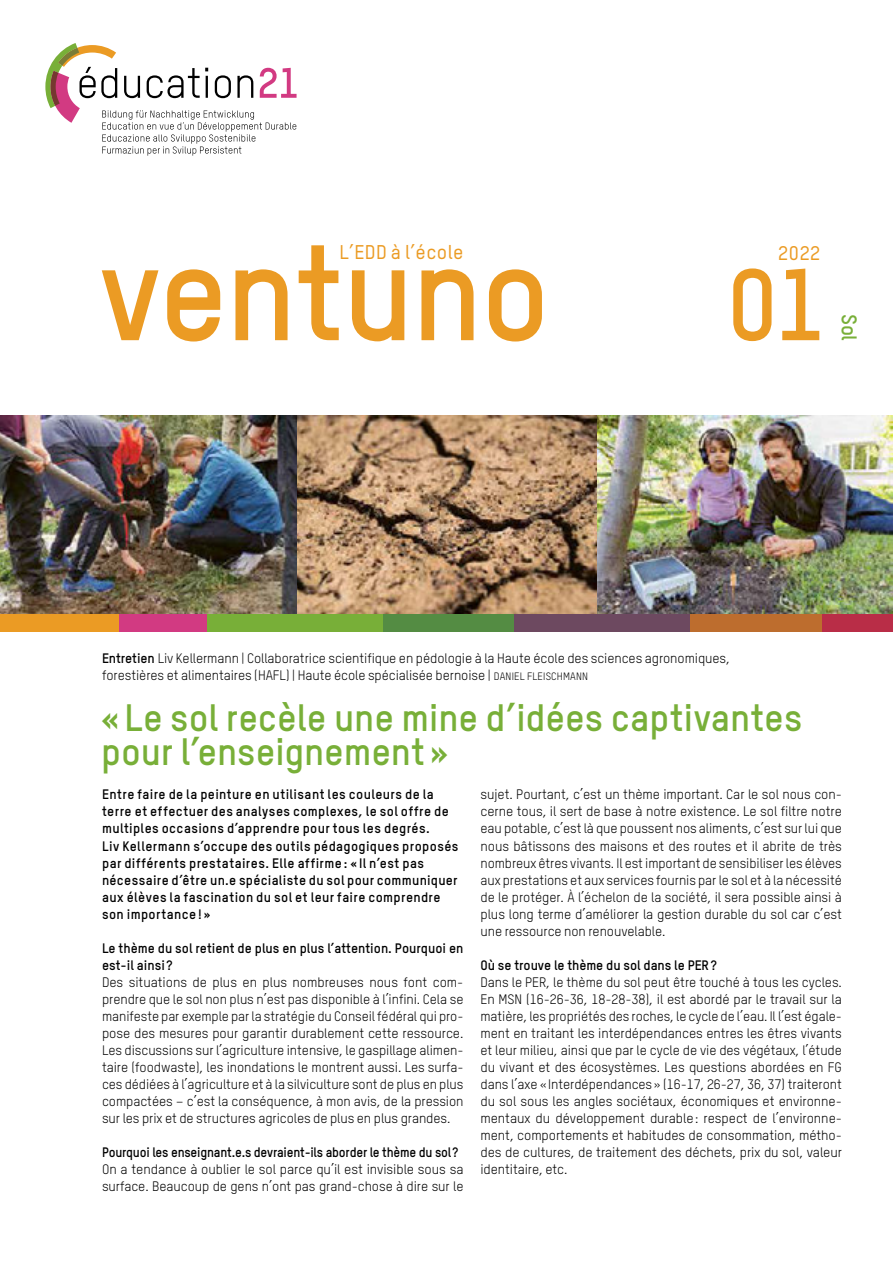
<style>
.page{position:relative;width:893px;height:1263px;background:#fff}
.page>*{position:absolute;margin:0;border:0;box-sizing:border-box;transform-origin:0 0}
.t1{font:700 133.05px "TSTARPRO";letter-spacing:-.02em;color:#eb9b24}
.t2{font:700 99.75px "TSTARPRO";color:#eb9b24}
.t3{font:700 37.5px/34px "TSTARPRO";letter-spacing:-.005em;color:#78af38}
.t4{font:700 21px "TSTARPRO";color:#78af38}
.t5{font:500 19.5px "TSTARPRO";letter-spacing:.025em;color:#eb9b24}
.t6{font:13.5px/17px "TSTARPRO";letter-spacing:-.005em;color:#000}
.t7{font:700 13.5px/17px "TSTARPRO";letter-spacing:.025em;color:#000}
.t8{font:700 13.5px/17px "TSTARPRO";color:#000}
.t9{font:700 13.5px "TSTARPRO";letter-spacing:-.015em;color:#000;scale:.96 1}
.t10{font:700 13.5px "TSTARPRO";letter-spacing:-.005em;color:#000}
.s1{font-weight:700}
.s2{font-size:10.5px}
</style>
<div class="page">
<img style="left:0;top:416px;width:893px;height:198px">
<div style="left:0;top:614px;width:119px;height:17px;background:#eb9b24"></div>
<div style="left:119px;top:614px;width:88px;height:17px;background:#d23a82"></div>
<div style="left:207px;top:614px;width:176px;height:17px;background:#78af38"></div>
<div style="left:383px;top:614px;width:131px;height:17px;background:#548c43"></div>
<div style="left:514px;top:614px;width:176px;height:17px;background:#6d4960"></div>
<div style="left:690px;top:614px;width:132px;height:17px;background:#bd6d2e"></div>
<div style="left:822px;top:614px;width:71px;height:17px;background:#b92d47"></div>
<svg style="left:45px;top:43px;width:252px;height:113px"></svg>
<h3 class="t5" style="left:339px;top:240px;width:125px">L’EDD à l’école</h3>
<h1 class="t1" style="left:99px;top:209px;width:453px">ventuno</h1>
<h3 class="t5" style="left:778px;top:241px;width:44px">2022</h3>
<h2 class="t2" style="left:727px;top:242px;width:101px">01</h2>
<h3 class="t4" style="left:863px;top:314px;width:28px;rotate:90deg">Sol</h3>
<p class="t6" style="left:102px;top:650px;width:629px"><span class="s1">Entretien</span> Liv Kellermann | Collaboratrice scientifique en pédologie à la Haute école des sciences agronomiques, forestières et alimentaires (HAFL) | Haute école spécialisée bernoise | <span class="s2">DANIEL FLEISCHMANN</span></p>
<h3 class="t3" style="left:101px;top:700px;width:703px">« Le sol recèle une mine d’idées captivantes pour l’enseignement »</h3>
<p class="t7" style="left:102px;top:786px;width:358px">Entre faire de la peinture en utilisant les couleurs de la terre et effectuer des analyses complexes, le sol offre de multiples occasions d’apprendre pour tous les degrés.<br>Liv Kellermann s’occupe des outils pédagogiques proposés par différents prestataires. Elle affirme: «Il n’est pas nécessaire d’être un.e spécialiste du sol pour communiquer aux élèves la fascination du sol et leur faire comprendre son importance ! »</p>
<p class="t8" style="left:102px;top:939px;width:363px">Le thème du sol retient de plus en plus l’attention. Pourquoi en est-il ainsi ?</p>
<p class="t6" style="left:102px;top:973px;width:363px;text-align:justify">Des situations de plus en plus nombreuses nous font com&shy;prendre que le sol non plus n’est pas disponible à l’infini. Cela se manifeste par exemple par la stratégie du Conseil fédéral qui pro&shy;pose des mesures pour garantir durablement cette ressource.<br>Les discussions sur l’agriculture intensive, le gaspillage alimen&shy;taire (foodwaste), les inondations le montrent aussi. Les surfa&shy;ces dédiées à l’agriculture et à la silviculture sont de plus en plus compactées – c’est la conséquence, à mon avis, de la pression sur les prix et de structures agricoles de plus en plus grandes.</p>
<p class="t9" style="left:102px;top:1143px;width:373px">Pourquoi les enseignant.e.s devraient-ils aborder le thème du sol?</p>
<p class="t6" style="left:102px;top:1160px;width:363px">On a tendance à oublier le sol parce qu’il est invisible sous sa surface. Beaucoup de gens n’ont pas grand-chose à dire sur le</p>
<p class="t6" style="left:480px;top:786px;width:363px">sujet. Pourtant, c’est un thème important. Car le sol nous con&shy;cerne tous, il sert de base à notre existence. Le sol filtre notre eau potable, c’est là que poussent nos aliments, c’est sur lui que nous bâtissons des maisons et des routes et il abrite de très nombreux êtres vivants. Il est important de sensibiliser les élèves aux prestations et aux services fournis par le sol et à la nécessité de le protéger. À l’échelon de la société, il sera possible ainsi à plus long terme d’améliorer la gestion durable du sol car c’est une ressource non renouvelable.</p>
<p class="t10" style="left:480px;top:956px;width:238px">Où se trouve le thème du sol dans le PER?</p>
<p class="t6" style="left:480px;top:973px;width:363px">Dans le PER, le thème du sol peut être touché à tous les cycles.<br>En MSN (16-26-36, 18-28-38), il est abordé par le travail sur la matière, les propriétés des roches, le cycle de l’eau. Il l’est égale&shy;ment en traitant les interdépendances entres les êtres vivants et leur milieu, ainsi que par le cycle de vie des végétaux, l’étude du vivant et des écosystèmes. Les questions abordées en FG dans l’axe «Interdépendances» (16-17, 26-27, 36, 37) traiteront du sol sous les angles sociétaux, économiques et environne&shy;mentaux du développement durable: respect de l’environne&shy;ment, comportements et habitudes de consommation, métho&shy;des de cultures, de traitement des déchets, prix du sol, valeur identitaire, etc.</p>
</div>
